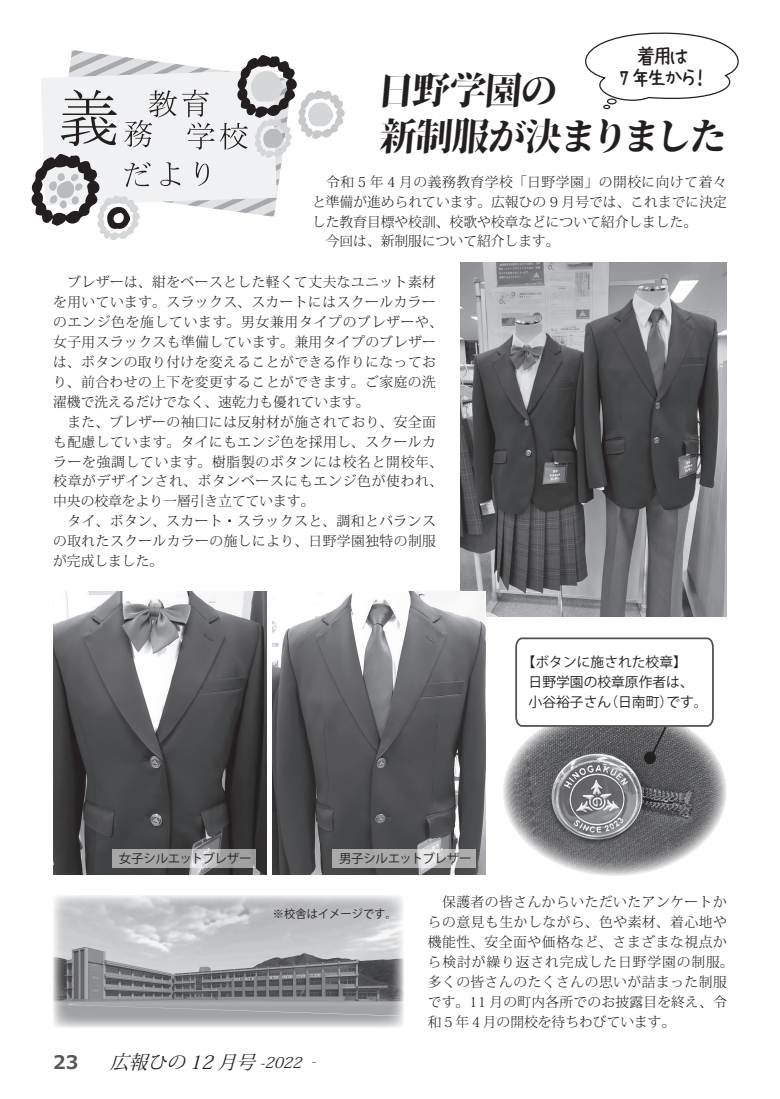
<style>
.page{position:relative;width:780px;height:1099px;background:#fff}
.page>*{position:absolute;margin:0;border:0;box-sizing:border-box;transform-origin:0 0}
.t1{font:37.5px/46px "Soukou Mincho";color:#231f20}
.t2{font:19.25px "Hanazome Font";letter-spacing:-.105em;color:#231f20;scale:.92 1}
.t3{font:italic 18.75px "Koz Min Pro";color:#231f20}
.t4{font:700 18.75px "Meiryo";color:#57585a}
.t5{font:italic 15px "Koz Min Pro";color:#231f20}
.t6{font:300 13.75px/20px "Koz Min Pro";letter-spacing:.035em;color:#231f20}
.t7{font:300 13.75px/19.9px "Koz Min Pro";color:#231f20}
.t8{font:13.75px "Koz Go Pro";color:#231f20}
.t9{font:12.5px "Koz Go Pro";letter-spacing:-.025em;color:#231f20}
.t10{font:11.25px "Koz Go Pro";color:#231f20}
.s1{font-weight:500}
</style>
<div class="page">
<svg style="left:31px;top:50px;width:314px;height:190px"></svg>
<img style="left:461px;top:262px;width:265px;height:355px">
<img style="left:53px;top:591px;width:213px;height:283px">
<img style="left:273px;top:591px;width:212px;height:283px">
<img style="left:53px;top:895px;width:351px;height:133px">
<img style="left:503px;top:754px;width:223px;height:122px">
<svg style="left:514px;top:637px;width:200px;height:128px"></svg>
<svg style="left:113px;top:849px;width:143px;height:18px;background:#ababab"></svg>
<svg style="left:333px;top:849px;width:143px;height:18px;background:#b4b5b5"></svg>
<svg style="left:585px;top:32px;width:154px;height:77px"></svg>
<h2 class="t2" style="left:637px;top:45px;width:57px">着用は</h2>
<h2 class="t2" style="left:620px;top:66px;width:87px">7 年生から</h2>
<h2 class="t2" style="left:692px;top:66px;width:21px">!</h2>
<h1 class="t1" style="left:376px;top:67px;width:356px">日野学園の<br>新制服が決まりました</h1>
<p class="t7" style="left:312px;top:171px;width:416px">　令和 5 年 4 月の義務教育学校「日野学園」の開校に向けて着々と準備が進められています。広報ひの 9 月号では、これまでに決定した教育目標や校訓、校歌や校章などについて紹介しました。<br>　今回は、新制服について紹介します。</p>
<p class="t6" style="left:53px;top:271px;width:391px">　ブレザーは、紺をベースとした軽くて丈夫なユニット素材を用いています。スラックス、スカートにはスクールカラーのエンジ色を施しています。男女兼用タイプのブレザーや、女子用スラックスも準備しています。兼用タイプのブレザーは、ボタンの取り付けを変えることができる作りになっており、前合わせの上下を変更することができます。ご家庭の洗濯機で洗えるだけでなく、速乾力も優れています。<br>　また、ブレザーの袖口には反射材が施されており、安全面も配慮しています。タイにもエンジ色を採用し、スクールカラーを強調しています。樹脂製のボタンには校名と開校年、校章がデザインされ、ボタンベースにもエンジ色が使われ、中央の校章をより一層引き立てています。<br>　タイ、ボタン、スカート・スラックスと、調和とバランスの取れたスクールカラーの施しにより、日野学園独特の制服が完成しました。</p>
<p class="t8" style="left:521px;top:653px;width:166px">【ボタンに施された校章【</p>
<p class="t8" style="left:528px;top:673px;width:166px">日野学園の校章原作者は、</p>
<p class="t8" style="left:666px;top:693px;width:43px">です。</p>
<p class="t8" style="left:604px;top:693px;width:70px">（日南町）</p>
<p class="t8" style="left:528px;top:693px;width:84px">小谷裕子さん</p>
<h3 class="t4" style="left:53px;top:1049px;width:27px">23</h3>
<p class="t9" style="left:119px;top:850px;width:134px">女子シルエットブレザー</p>
<p class="t9" style="left:339px;top:850px;width:134px">男子シルエットブレザー</p>
<p class="t10" style="left:273px;top:906px;width:125px">※校舎はイメージです。</p>
<p class="t6" style="left:428px;top:891px;width:307px">　保護者の皆さんからいただいたアンケートからの意見も生かしながら、色や素材、着心地や機能性、安全面や価格など、さまざまな視点から検討が繰り返され完成した日野学園の制服。多くの皆さんのたくさんの思いが詰まった制服です。11 月の町内各所でのお披露目を終え、令和５年４月の開校を待ちわびています。</p>
<h3 class="t3" style="left:110px;top:1049px;width:153px">広報ひの 12 月号</h3>
<p class="t5" style="left:260px;top:1051px;width:67px"><span class="s1">-</span>2022 <span class="s1">‐</span></p>
</div>
